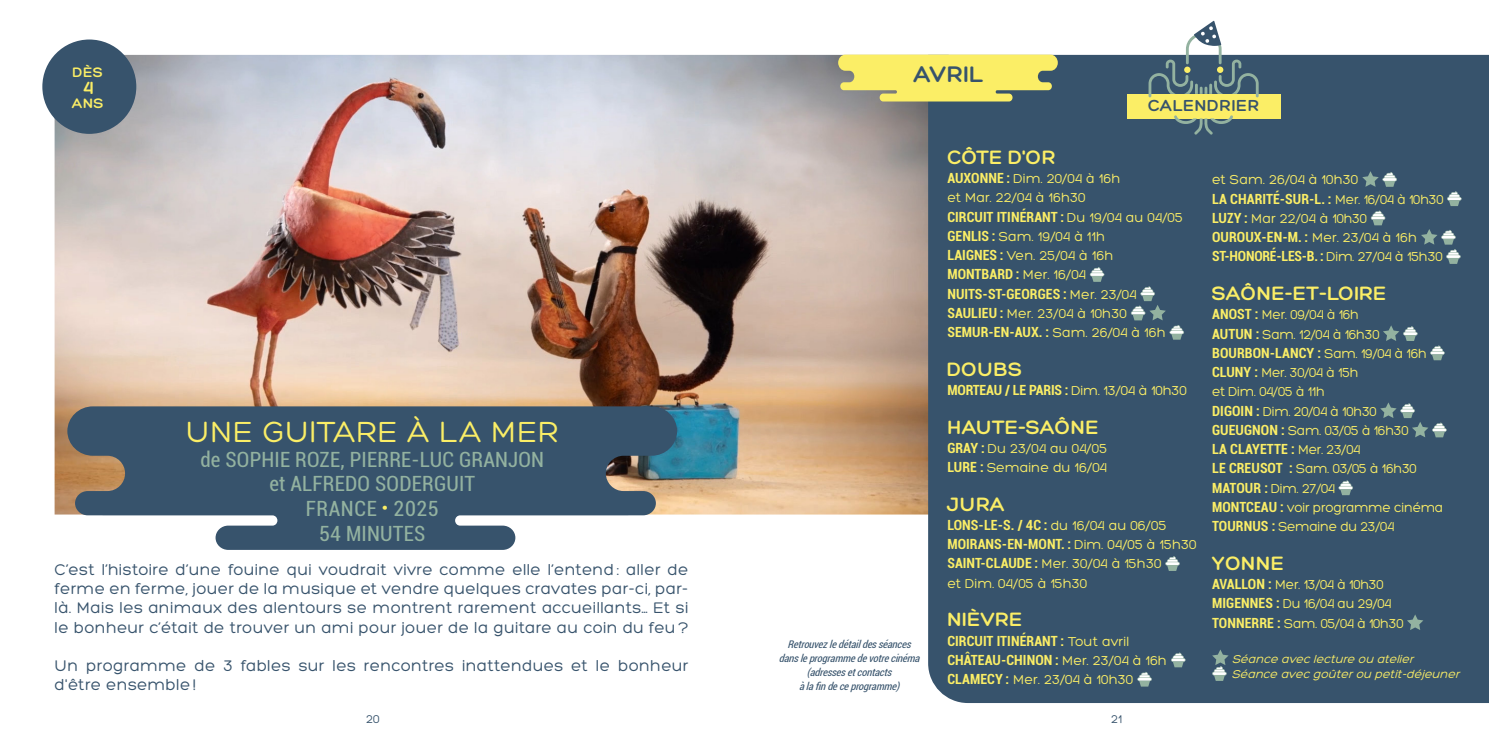
<style>
.page{position:relative;width:1489px;height:745px;background:#fff}
.page>*{position:absolute;margin:0;border:0;box-sizing:border-box;transform-origin:0 0}
.t1{font:31.5px "Hero";letter-spacing:.02em;color:#fbee66}
.t2{font:300 24.5px "Hero";letter-spacing:.01em;color:#37536c}
.t3{font:condensed 21px "Roboto";letter-spacing:.01em;color:#93b2a0}
.t4{font:300 21px "Hero";letter-spacing:.01em;color:#fbee66}
.t5{font:condensed 21px "Roboto";letter-spacing:.03em;color:#93b2a0}
.t6{font:300 19.25px "Hero";color:#fbee66}
.t7{font:300 17.32px "Hero";letter-spacing:.03em;color:#37536c}
.t8{font:16.62px/19.2px "Hero";letter-spacing:.02em;color:#37536c;text-align:justify}
.t9{font:300 14.88px "Hero";letter-spacing:.04em;color:#fbee66}
.t10{font:14px/19.2px "Hero";letter-spacing:-.015em;color:#fbee66}
.t11{font:700 condensed 14px "Roboto";letter-spacing:.005em;color:#fbee66}
.t12{font:14px "Hero";letter-spacing:.005em;color:#fbee66}
.t13{font:700 condensed 14px/19.2px "Roboto";letter-spacing:-.015em;color:#fbee66}
.t14{font:italic 12.25px "Hero";color:#fbee66}
.t15{font:12.25px "Hero";color:#37536c}
.t16{font:italic condensed 10.5px "Roboto";color:#37536c}
.s1{font-family:"Hero";font-weight:300;font-stretch:normal;color:#fbee66}
.s2{font-family:"Roboto";font-weight:700;font-stretch:condensed}
.s3{font-family:"Hero";font-weight:400;font-stretch:normal}
</style>
<div class="page">
<img style="left:55px;top:55px;width:873px;height:459px">
<div style="left:42px;top:39px;width:94px;height:95px;background:#37536c;border-radius:50%"></div>
<svg style="left:67px;top:406px;width:610px;height:143px;fill:#37536c"></svg>
<div style="left:928px;top:55px;width:560px;height:647px;background:#37536c"></div>
<svg style="left:838px;top:55px;width:219px;height:46px"></svg>
<div style="left:1126px;top:94px;width:154px;height:24px;background:#fbee66"></div>
<svg style="left:1173px;top:115px;width:60px;height:19px"></svg>
<svg style="left:1148px;top:21px;width:110px;height:76px"></svg>
<svg style="left:1089px;top:267px;width:15px;height:15px"></svg>
<svg style="left:1130px;top:286px;width:53px;height:53px"></svg>
<svg style="left:1165px;top:555px;width:14px;height:15px"></svg>
<svg style="left:1170px;top:652px;width:15px;height:15px"></svg>
<svg style="left:1137px;top:671px;width:14px;height:15px"></svg>
<svg style="left:1362px;top:171px;width:34px;height:16px"></svg>
<svg style="left:1446px;top:191px;width:15px;height:15px"></svg>
<svg style="left:1370px;top:210px;width:15px;height:15px"></svg>
<svg style="left:1420px;top:229px;width:40px;height:35px"></svg>
<svg style="left:1382px;top:325px;width:35px;height:16px"></svg>
<svg style="left:1429px;top:345px;width:15px;height:15px"></svg>
<svg style="left:1379px;top:402px;width:67px;height:35px"></svg>
<svg style="left:1338px;top:480px;width:14px;height:15px"></svg>
<svg style="left:1406px;top:614px;width:17px;height:15px"></svg>
<svg style="left:1211px;top:649px;width:17px;height:31px"></svg>
<p class="t9" style="left:73px;top:64px;width:32px">DÈS</p>
<p class="t6" style="left:84px;top:78px;width:11px">4</p>
<p class="t9" style="left:72px;top:95px;width:33px">ANS</p>
<p class="t1" style="left:186px;top:416px;width:374px">UNE GUITARE À LA MER</p>
<p class="t3" style="left:200px;top:444px;width:345px">de SOPHIE ROZE, PIERRE-LUC GRANJON</p>
<p class="t3" style="left:269px;top:469px;width:207px">et ALFREDO SODERGUIT</p>
<p class="t5" style="left:306px;top:493px;width:135px">FRANCE <span class="s1">•</span> 2025</p>
<p class="t3" style="left:319px;top:518px;width:108px">54 MINUTES</p>
<p class="t8" style="left:55px;top:559px;width:635px">C’est l’histoire d’une fouine qui voudrait vivre comme elle l’entend : aller de ferme en ferme, jouer de la musique et vendre quelques cravates par-ci, par&shy;là. Mais les animaux des alentours se montrent rarement accueillants… Et si le bonheur c’était de trouver un ami pour jouer de la guitare au coin du feu ?</p>
<p class="t8" style="left:55px;top:655px;width:635px">Un programme de 3 fables sur les rencontres inattendues et le bonheur d'être ensemble !</p>
<p class="t2" style="left:913px;top:61px;width:71px">AVRIL</p>
<p class="t7" style="left:1147px;top:96px;width:112px">CALENDRIER</p>
<p class="t16" style="left:787px;top:637px;width:128px">Retrouvezledétaildesséances</p>
<p class="t16" style="left:778px;top:651px;width:146px">dansleprogrammedevotrecinéma</p>
<p class="t16" style="left:806px;top:665px;width:89px">(adressesetcontacts</p>
<p class="t16" style="left:799px;top:679px;width:105px">àlafindeceprogramme)</p>
<p class="t4" style="left:947px;top:146px;width:109px">CÔTE D'OR</p>
<p class="t12" style="left:947px;top:171px;width:174px"><span class="s2">AUXONNE :</span> Dim. 20/04 à 16h</p>
<p class="t12" style="left:947px;top:190px;width:140px">et Mar. 22/04 à 16h30</p>
<p class="t11" style="left:947px;top:206px;width:237px">CIRCUIT ITINÉRANT : <span class="s3">Du 19/04 au 04/05</span></p>
<p class="t12" style="left:947px;top:229px;width:159px"><span class="s2">GENLIS :</span> Sam. 19/04 à 11h</p>
<p class="t12" style="left:947px;top:248px;width:167px"><span class="s2">LAIGNES :</span> Ven. 25/04 à 16h</p>
<p class="t11" style="left:947px;top:264px;width:140px">MONTBARD : <span class="s3">Mer. 16/04</span></p>
<p class="t11" style="left:947px;top:283px;width:191px">NUITS-ST-GEORGES : <span class="s3">Mer. 23/04</span></p>
<p class="t12" style="left:947px;top:306px;width:181px"><span class="s2">SAULIEU :</span> Mer. 23/04 à 10h30</p>
<p class="t11" style="left:947px;top:322px;width:220px">SEMUR-EN-AUX. : <span class="s3">Sam. 26/04 à 16h</span></p>
<p class="t4" style="left:947px;top:357px;width:76px">DOUBS</p>
<p class="t11" style="left:947px;top:380px;width:241px">MORTEAU / LE PARIS : <span class="s3">Dim. 13/04 à 10h30</span></p>
<p class="t4" style="left:947px;top:415px;width:153px">HAUTE-SAÔNE</p>
<p class="t12" style="left:947px;top:441px;width:161px"><span class="s2">GRAY :</span> Du 23/04 au 04/05</p>
<p class="t12" style="left:947px;top:460px;width:161px"><span class="s2">LURE :</span> Semaine du 16/04</p>
<p class="t4" style="left:947px;top:492px;width:59px">JURA</p>
<p class="t11" style="left:947px;top:514px;width:221px">LONS-LE-S. / 4C : <span class="s3">du 16/04 au 06/05</span></p>
<p class="t11" style="left:947px;top:534px;width:251px">MOIRANS-EN-MONT. : <span class="s3">Dim. 04/05 à 15h30</span></p>
<p class="t12" style="left:947px;top:556px;width:216px"><span class="s2">SAINT-CLAUDE :</span> Mer. 30/04 à 15h30</p>
<p class="t12" style="left:947px;top:575px;width:142px">et Dim. 04/05 à 15h30</p>
<p class="t4" style="left:947px;top:608px;width:77px">NIÈVRE</p>
<p class="t11" style="left:947px;top:630px;width:183px">CIRCUIT ITINÉRANT : <span class="s3">Tout avril</span></p>
<p class="t11" style="left:947px;top:649px;width:221px">CHÂTEAU-CHINON : <span class="s3">Mer. 23/04 à 16h</span></p>
<p class="t12" style="left:947px;top:672px;width:187px"><span class="s2">CLAMECY :</span> Mer. 23/04 à 10h30</p>
<p class="t12" style="left:1211px;top:172px;width:148px">et Sam. 26/04 à 10h30</p>
<p class="t10" style="left:1211px;top:189px;width:233px"><span class="s2">LA CHARITÉ-SUR-L. :</span> Mer. 16/04 à 10h30<br><span class="s2">LUZY :</span> Mar 22/04 à 10h30</p>
<p class="t13" style="left:1211px;top:227px;width:232px">OUROUX-EN-M. : <span class="s3">Mer. 23/04 à 16h<br></span>ST-HONORÉ-LES-B. : <span class="s3">Dim. 27/04 à 15h30</span></p>
<p class="t4" style="left:1212px;top:282px;width:176px">SAÔNE-ET-LOIRE</p>
<p class="t10" style="left:1211px;top:305px;width:148px"><span class="s2">ANOST :</span> Mer. 09/04 à 16h</p>
<p class="t10" style="left:1211px;top:324px;width:169px"><span class="s2">AUTUN :</span> Sam. 12/04 à 16h30</p>
<p class="t11" style="left:1211px;top:343px;width:216px">BOURBON-LANCY : <span class="s3">Sam. 19/04 à 16h</span></p>
<p class="t10" style="left:1211px;top:363px;width:148px"><span class="s2">CLUNY :</span> Mer. 30/04 à 15h</p>
<p class="t10" style="left:1211px;top:382px;width:114px">et Dim. 04/05 à 11h</p>
<p class="t10" style="left:1211px;top:401px;width:166px"><span class="s2">DIGOIN :</span> Dim. 20/04 à 10h30</p>
<p class="t10" style="left:1211px;top:420px;width:198px"><span class="s2">GUEUGNON :</span> Sam. 03/05 à 16h30</p>
<p class="t11" style="left:1211px;top:439px;width:150px">LA CLAYETTE : <span class="s3">Mer. 23/04</span></p>
<p class="t10" style="left:1211px;top:459px;width:206px"><span class="s2">LE CREUSOT :</span> Sam. 03/05 à 16h30</p>
<p class="t10" style="left:1211px;top:478px;width:124px"><span class="s2">MATOUR :</span> Dim. 27/04</p>
<p class="t10" style="left:1211px;top:497px;width:233px"><span class="s2">MONTCEAU :</span> voir programme cinéma</p>
<p class="t10" style="left:1211px;top:517px;width:184px"><span class="s2">TOURNUS :</span> Semaine du 23/04</p>
<p class="t4" style="left:1212px;top:551px;width:73px">YONNE</p>
<p class="t10" style="left:1211px;top:574px;width:173px"><span class="s2">AVALLON :</span> Mer. 13/04 à 10h30</p>
<p class="t10" style="left:1211px;top:594px;width:181px"><span class="s2">MIGENNES :</span> Du 16/04 au 29/04</p>
<p class="t10" style="left:1211px;top:613px;width:193px"><span class="s2">TONNERRE :</span> Sam. 05/04 à 10h30</p>
<p class="t14" style="left:1232px;top:652px;width:186px">Séance avec lecture ou atelier</p>
<p class="t14" style="left:1231px;top:667px;width:232px">Séance avec goûterou petit-déjeuner</p>
<p class="t15" style="left:366px;top:712px;width:15px">20</p>
<p class="t15" style="left:1111px;top:712px;width:13px">21</p>
</div>
